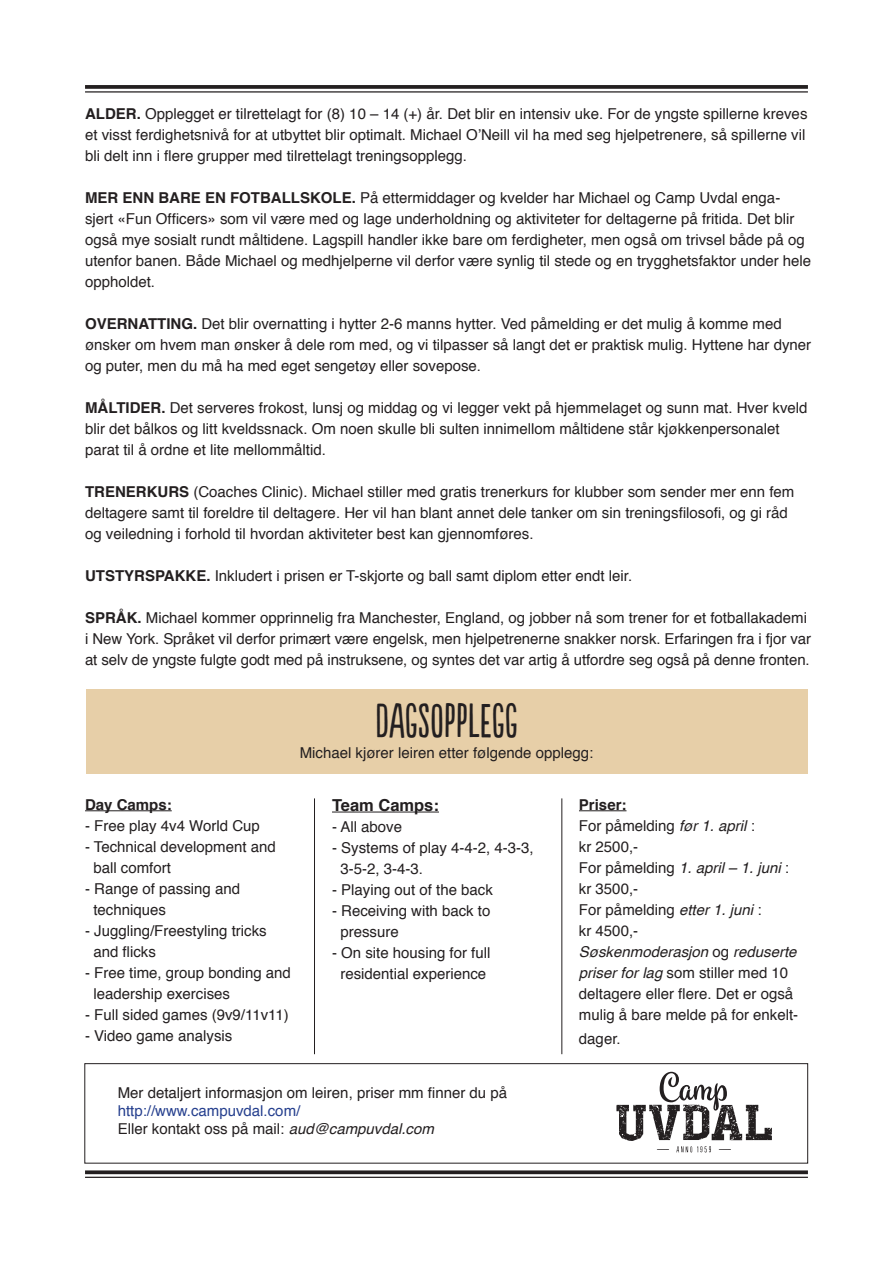
<style>
.page{position:relative;width:893px;height:1263px;background:#fff}
.page>*{position:absolute;margin:0;border:0;box-sizing:border-box;transform-origin:0 0}
.t1{font:45px "Populaire For Scandic";color:#231f20}
.t2{font:700 16.5px "Helvetica";color:#231f20}
.t3{font:15px/21px "Helvetica";color:#231f20}
.t4{font:italic 15px "Helvetica";color:#231f20}
.t5{font:15px "Helvetica";color:#253f8e}
.t6{font:700 15px "Helvetica";color:#231f20}
.s1{font-weight:700}
.s2{font-style:italic}
.s3{font-style:normal}
</style>
<div class="page">
<div style="left:87px;top:689px;width:721px;height:84px;background:#e7cfa8"></div>
<svg style="left:85px;top:85px;width:723px;height:4px;background:#302c2d"></svg>
<hr style="left:85px;top:91px;width:723px;height:2px;background:#231f20">
<hr style="left:85px;top:810px;width:87px;height:1px;background:#231f20">
<hr style="left:332px;top:812px;width:107px;height:1px;background:#231f20">
<hr style="left:579px;top:810px;width:47px;height:1px;background:#231f20">
<hr style="left:314px;top:798px;width:1px;height:256px;background:#231f20">
<hr style="left:561px;top:798px;width:1px;height:256px;background:#231f20">
<svg style="left:85px;top:1170px;width:723px;height:4px;background:#3b3738"></svg>
<hr style="left:85px;top:1177px;width:723px;height:1px;background:#231f20">
<svg style="left:616px;top:1072px;width:156px;height:80px"></svg>
<div style="left:84px;top:1063px;width:724px;height:100px;border:1px solid #231f20"></div>
<p class="t3" style="left:85px;top:103px;width:724px"><span class="s1">ALDER.</span> Opplegget er tilrettelagt for (8) 10 – 14 (+) år. Det blir en intensiv uke. For de yngste spillerne kreves et visst ferdighetsnivå for at utbyttet blir optimalt. Michael O’Neill vil ha med seg hjelpetrenere, så spillerne vil bli delt inn i flere grupper med tilrettelagt treningsopplegg.</p>
<p class="t3" style="left:85px;top:187px;width:728px"><span class="s1">MER ENN BARE EN FOTBALLSKOLE.</span> På ettermiddager og kvelder har Michael og Camp Uvdal enga&shy;sjert «Fun Officers» som vil være med og lage underholdning og aktiviteter for deltagerne på fritida. Det blir også mye sosialt rundt måltidene. Lagspill handler ikke bare om ferdigheter, men også om trivsel både på og utenfor banen. Både Michael og medhjelperne vil derfor være synlig til stede og en trygghetsfaktor under hele oppholdet.</p>
<p class="t3" style="left:85px;top:313px;width:728px"><span class="s1">OVERNATTING.</span> Det blir overnatting i hytter 2-6 manns hytter. Ved påmelding er det mulig å komme med ønsker om hvem man ønsker å dele rom med, og vi tilpasser så langt det er praktisk mulig. Hyttene har dyner og puter, men du må ha med eget sengetøy eller sovepose.</p>
<p class="t3" style="left:85px;top:397px;width:724px"><span class="s1">MÅLTIDER.</span> Det serveres frokost, lunsj og middag og vi legger vekt på hjemmelaget og sunn mat. Hver kveld blir det bålkos og litt kveldssnack. Om noen skulle bli sulten innimellom måltidene står kjøkkenpersonalet parat til å ordne et lite mellommåltid.</p>
<p class="t3" style="left:85px;top:481px;width:711px"><span class="s1">TRENERKURS</span> (Coaches Clinic). Michael stiller med gratis trenerkurs for klubber som sender mer enn fem deltagere samt til foreldre til deltagere. Her vil han blant annet dele tanker om sin treningsfilosofi, og gi råd</p>
<p class="t3" style="left:85px;top:523px;width:450px">og veiledning i forhold til hvordan aktiviteter best kan gjennomføres.</p>
<p class="t3" style="left:85px;top:565px;width:549px"><span class="s1">UTSTYRSPAKKE.</span> Inkludert i prisen er T-skjorte og ball samt diplom etter endt leir.</p>
<p class="t3" style="left:85px;top:607px;width:728px"><span class="s1">SPRÅK.</span> Michael kommer opprinnelig fra Manchester, England, og jobber nå som trener for et fotballakademi i New York. Språket vil derfor primært være engelsk, men hjelpetrenerne snakker norsk. Erfaringen fra i fjor var</p>
<p class="t3" style="left:85px;top:649px;width:726px">at selv de yngste fulgte godt med på instruksene, og syntes det var artig å utfordre seg også på denne fronten.</p>
<p class="t1" style="left:375px;top:695px;width:144px">DAGSOPPLEGG</p>
<p class="t3" style="left:300px;top:742px;width:295px">Michael kjører leiren etter følgende opplegg:</p>
<p class="t6" style="left:85px;top:792px;width:88px">Day Camps:</p>
<p class="t3" style="left:85px;top:815px;width:176px">- Free play 4v4 World Cup</p>
<p class="t3" style="left:93px;top:836px;width:184px;text-indent:-8px">- Technical development and ball comfort</p>
<p class="t3" style="left:85px;top:878px;width:157px">- Range of passing and</p>
<p class="t3" style="left:93px;top:899px;width:74px">techniques</p>
<p class="t3" style="left:93px;top:920px;width:175px;text-indent:-8px">- Juggling/Freestyling tricks and flicks</p>
<p class="t3" style="left:93px;top:962px;width:199px;text-indent:-8px">- Free time, group bonding and leadership exercises</p>
<p class="t3" style="left:85px;top:1004px;width:205px">- Full sided games (9v9/11v11)</p>
<p class="t3" style="left:85px;top:1025px;width:149px">- Video game analysis</p>
<p class="t2" style="left:332px;top:792px;width:108px">Team Camps:</p>
<p class="t3" style="left:332px;top:816px;width:72px">- All above</p>
<p class="t3" style="left:340px;top:837px;width:195px;text-indent:-8px">- Systems of play 4-4-2, 4-3-3,<br>3-5-2, 3-4-3.</p>
<p class="t3" style="left:332px;top:879px;width:162px">- Playing out of the back</p>
<p class="t3" style="left:332px;top:900px;width:160px">- Receiving with back to</p>
<p class="t3" style="left:340px;top:921px;width:60px">pressure</p>
<p class="t3" style="left:332px;top:942px;width:160px">- On site housing for full</p>
<p class="t3" style="left:340px;top:963px;width:147px">residential experience</p>
<p class="t6" style="left:579px;top:792px;width:49px">Priser:</p>
<p class="t3" style="left:579px;top:815px;width:177px">For påmelding <span class="s2">før 1. april</span> :</p>
<p class="t3" style="left:579px;top:836px;width:61px">kr 2500,-</p>
<p class="t4" style="left:579px;top:855px;width:212px"><span class="s3">For påmelding</span> 1. april – 1. juni <span class="s3">:</span></p>
<p class="t3" style="left:579px;top:878px;width:61px">kr 3500,-</p>
<p class="t3" style="left:579px;top:899px;width:184px">For påmelding <span class="s2">etter 1. juni</span> :</p>
<p class="t3" style="left:579px;top:920px;width:61px">kr 4500,-</p>
<p class="t3" style="left:579px;top:941px;width:221px"><span class="s2">Søskenmoderasjon</span> og <span class="s2">reduserte priser for lag</span> som stiller med 10 deltagere eller flere. Det er også mulig å bare melde på for enkelt-</p>
<p class="t3" style="left:579px;top:1028px;width:43px">dager.</p>
<p class="t3" style="left:118px;top:1082px;width:391px">Mer detaljert informasjon om leiren, priser mm finner du på</p>
<p class="t5" style="left:118px;top:1099px;width:184px">http://www.campuvdal.com/</p>
<p class="t3" style="left:118px;top:1118px;width:318px">Eller kontakt oss på mail: <span class="s2">aud@campuvdal.com</span></p>
</div>
